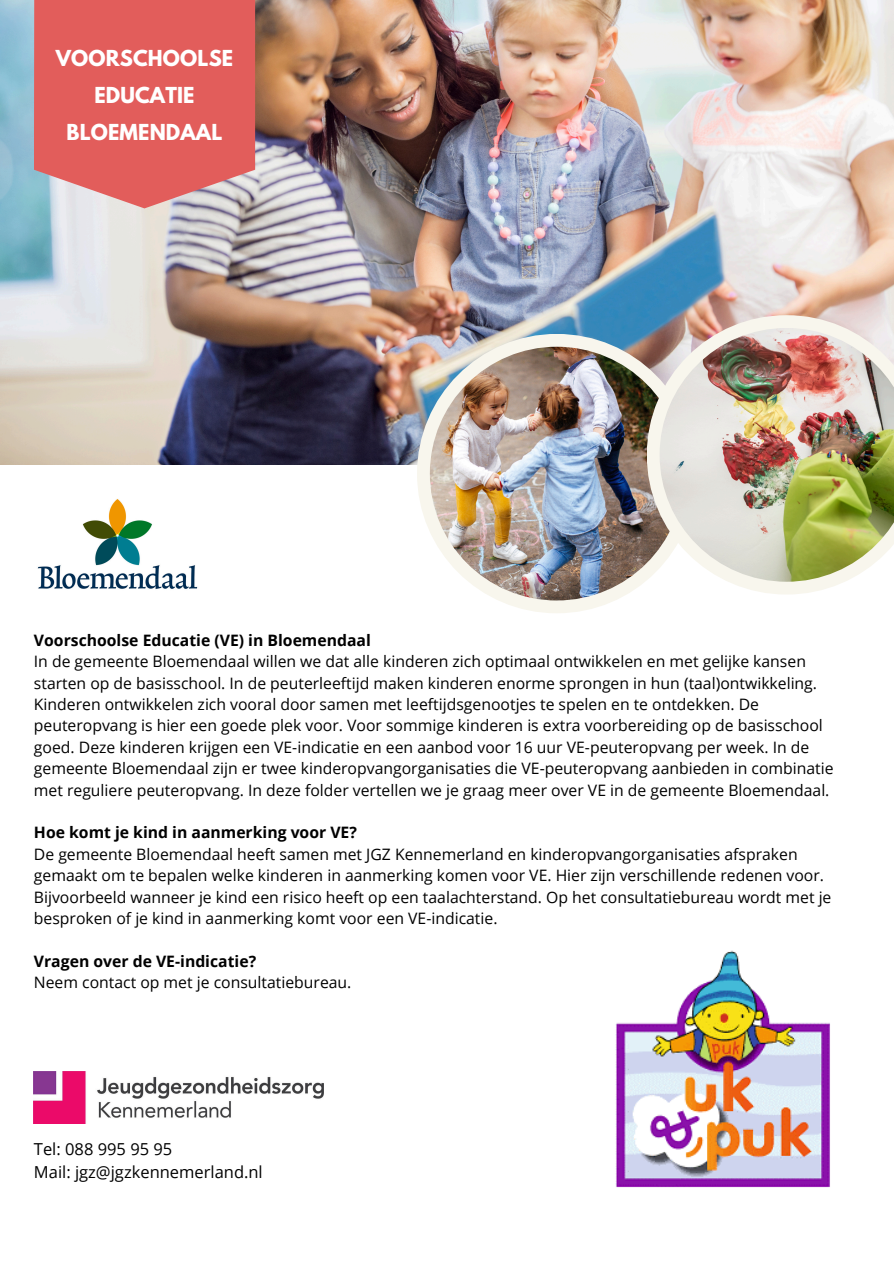
<style>
.page{position:relative;width:894px;height:1264px;background:#fff}
.page>*{position:absolute;margin:0;border:0;box-sizing:border-box;transform-origin:0 0}
.t1{font:700 19.5px/37.2px "League Spartan";letter-spacing:.01em;color:#fff;text-align:center}
.t2{font:16.5px "Open Sans";color:#000}
.t3{font:15.75px/21.3px "Open Sans";color:#000}
.t4{font:700 15.75px "Open Sans";color:#000}
</style>
<div class="page">
<img style="left:0;top:0;width:893px;height:464px">
<svg style="left:34px;top:0;width:221px;height:208px;background:#df6766"></svg>
<div style="left:417px;top:334px;width:279px;height:279px;background:#f8f6ed;border-radius:50%"></div>
<img style="left:430px;top:347px;width:253px;height:253px;border-radius:50%">
<img style="left:646px;top:315px;width:247px;height:279px">
<img style="left:659px;top:328px;width:234px;height:253px">
<img style="left:34px;top:1071px;width:289px;height:52px">
<img style="left:615px;top:950px;width:215px;height:238px">
<img style="left:37px;top:499px;width:161px;height:90px">
<p class="t1" style="left:56px;top:42px;width:179px">VOORSCHOOLSE<br>EDUCATIE<br>BLOEMENDAAL</p>
<p class="t4" style="left:34px;top:629px;width:338px">Voorschoolse Educatie (VE) in Bloemendaal</p>
<p class="t3" style="left:34px;top:650px;width:801px">In de gemeente Bloemendaal willen we dat alle kinderen zich optimaal ontwikkelen en met gelijke kansen starten op de basisschool. In de peuterleeftijd maken kinderen enorme sprongen in hun (taal)ontwikkeling.<br>Kinderen ontwikkelen zich vooral door samen met leeftijdsgenootjes te spelen en te ontdekken. De peuteropvang is hier een goede plek voor. Voor sommige kinderen is extra voorbereiding op de basisschool goed. Deze kinderen krijgen een VE-indicatie en een aanbod voor 16 uur VE-peuteropvang per week. In de gemeente Bloemendaal zijn er twee kinderopvangorganisaties die VE-peuteropvang aanbieden in combinatie met reguliere peuteropvang. In deze folder vertellen we je graag meer over VE in de gemeente Bloemendaal.</p>
<p class="t4" style="left:34px;top:821px;width:324px">Hoe komt je kind in aanmerking voor VE?</p>
<p class="t3" style="left:34px;top:843px;width:798px">De gemeente Bloemendaal heeft samen met JGZ Kennemerland en kinderopvangorganisaties afspraken gemaakt om te bepalen welke kinderen in aanmerking komen voor VE. Hier zijn verschillende redenen voor.<br>Bijvoorbeeld wanneer je kind een risico heeft op een taalachterstand. Op het consultatiebureau wordt met je besproken of je kind in aanmerking komt voor een VE-indicatie.</p>
<p class="t4" style="left:34px;top:949px;width:224px">Vragen over de VE-indicatie?</p>
<p class="t3" style="left:34px;top:971px;width:319px">Neem contact op met je consultatiebureau.</p>
<p class="t2" style="left:34px;top:1137px;width:140px">Tel: 088 995 95 95</p>
<p class="t2" style="left:34px;top:1160px;width:230px">Mail: jgz@jgzkennemerland.nl</p>
</div>
